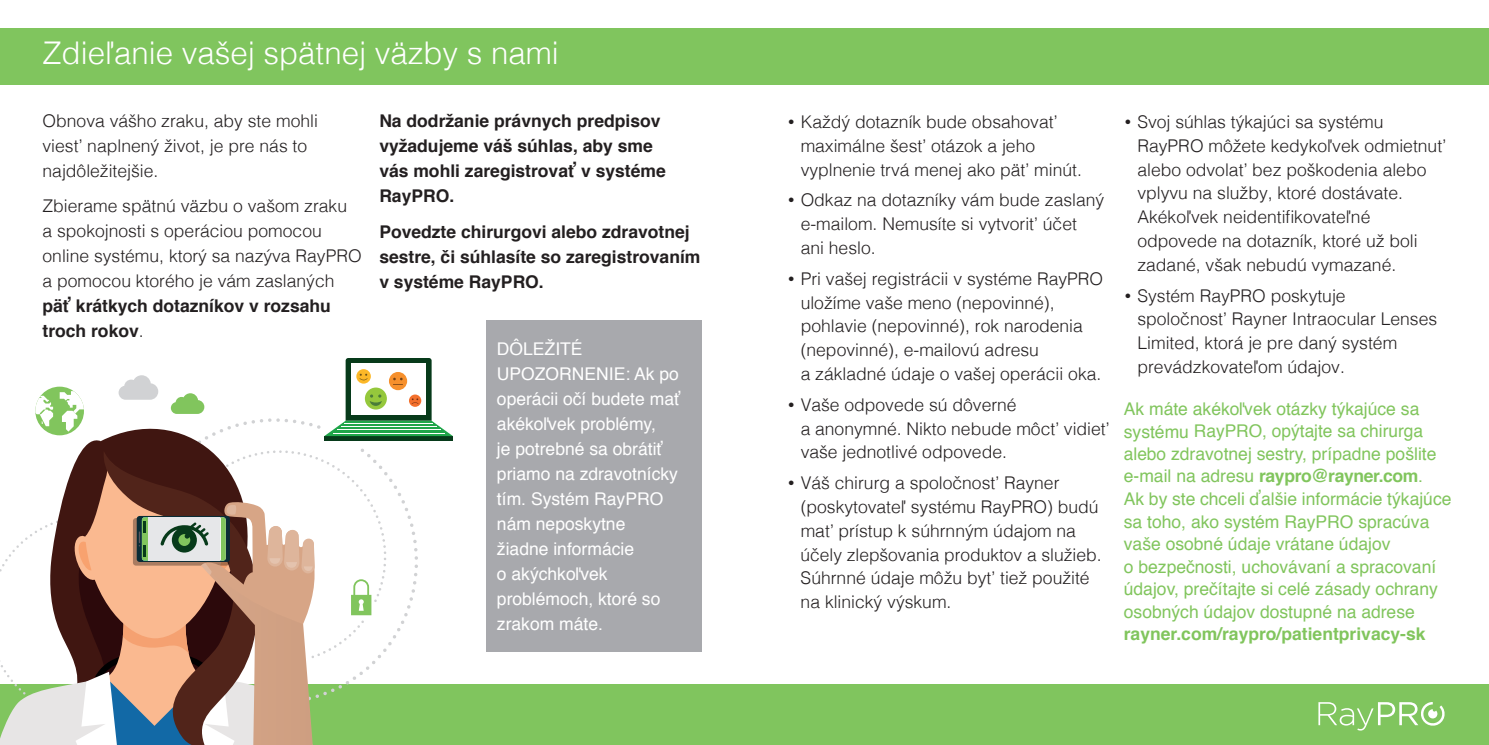
<style>
.page{position:relative;width:1489px;height:745px;background:#fff}
.page>*{position:absolute;margin:0;border:0;box-sizing:border-box;transform-origin:0 0}
.t1{font:300 31.25px "Helvetica";color:#fff}
.t2{font:300 17.5px/23.8px "Helvetica";color:#231f20}
.t3{font:17.5px/22.5px "Helvetica";color:#81c55d}
.t4{font:700 17.5px/25px "Helvetica";color:#231f20}
.t5{font:17.5px/25px "Helvetica";color:#fff}
.t6{font:700 17.5px "Helvetica";color:#81c55d}
.s1{font-weight:300}
.s2{font-family:"Gotham";font-weight:400}
.s3{font-weight:700}
</style>
<div class="page">
<div style="left:0;top:29px;width:1488px;height:56px;background:#80c55e"></div>
<div style="left:0;top:684px;width:1488px;height:60px;background:#80c55e"></div>
<svg style="left:0;top:358px;width:453px;height:386px"></svg>
<div style="left:486px;top:319px;width:215px;height:332px;background:#a8a9ad"></div>
<svg style="left:1318px;top:702px;width:127px;height:28px"></svg>
<h1 class="t1" style="left:43px;top:27px;width:518px">Zdieľanie vašej spätnej väzby s nami</h1>
<p class="t2" style="left:43px;top:106px;width:277px;line-height:25px">Obnova vášho zraku, aby ste mohli viesť naplnený život, je pre nás to najdôležitejšie.</p>
<p class="t2" style="left:43px;top:192px;width:321px;line-height:25px">Zbierame spätnú väzbu o vašom zraku<br>a spokojnosti s operáciou pomocou online systému, ktorý sa nazýva RayPRO a pomocou ktorého je vám zaslaných</p>
<p class="t4" style="left:43px;top:294px;width:290px">päť krátkych dotazníkov v rozsahu troch rokov<span class="s1">.</span></p>
<p class="t4" style="left:379px;top:109px;width:288px">Na dodržanie právnych predpisov vyžadujeme váš súhlas, aby sme vás mohli zaregistrovať v systéme<br>RayPRO.</p>
<p class="t4" style="left:379px;top:219px;width:322px">Povedzte chirurgovi alebo zdravotnej sestre, či súhlasíte so zaregistrovaním v systéme RayPRO.</p>
<p class="t5" style="left:497px;top:336px;width:185px">DÔLEŽITÉ<br>UPOZORNENIE: Ak po operácii očí budete mať akékoľvek problémy,<br>je potrebné sa obrátiť priamo na zdravotnícky tím. Systém RayPRO nám neposkytne žiadne informácie<br>o akýchkoľvek problémoch, ktoré so zrakom máte.</p>
<p class="t2" style="left:800px;top:109px;width:283px;text-indent:-14px"><span class="s2">•</span> Každý dotazník bude obsahovať maximálne šesť otázok a jeho vyplnenie trvá menej ako päť minút.</p>
<p class="t2" style="left:800px;top:187px;width:305px;text-indent:-14px"><span class="s2">•</span> Odkaz na dotazníky vám bude zaslaný e-mailom. Nemusíte si vytvoriť účet ani heslo.</p>
<p class="t2" style="left:800px;top:265px;width:304px;text-indent:-14px"><span class="s2">•</span> Pri vašej registrácii v systéme RayPRO uložíme vaše meno (nepovinné), pohlavie (nepovinné), rok narodenia (nepovinné), e-mailovú adresu<br>a základné údaje o vašej operácii oka.</p>
<p class="t2" style="left:800px;top:391px;width:310px;text-indent:-14px"><span class="s2">•</span> Vaše odpovede sú dôverné<br>a anonymné. Nikto nebude môcť vidieť vaše jednotlivé odpovede.</p>
<p class="t2" style="left:800px;top:469px;width:302px;text-indent:-14px"><span class="s2">•</span> Váš chirurg a spoločnosť Rayner (poskytovateľ systému RayPRO) budú mať prístup k súhrnným údajom na účely zlepšovania produktov a služieb.<br>Súhrnné údaje môžu byť tiež použité na klinický výskum.</p>
<p class="t2" style="left:1137px;top:109px;width:310px;text-indent:-14px"><span class="s2">•</span> Svoj súhlas týkajúci sa systému RayPRO môžete kedykoľvek odmietnuť alebo odvolať bez poškodenia alebo vplyvu na služby, ktoré dostávate.<br>Akékoľvek neidentifikovateľné odpovede na dotazník, ktoré už boli zadané, však nebudú vymazané.</p>
<p class="t2" style="left:1137px;top:282px;width:301px;text-indent:-14px"><span class="s2">•</span> Systém RayPRO poskytuje spoločnosť Rayner Intraocular Lenses<br>Limited, ktorá je pre daný systém prevádzkovateľom údajov.</p>
<p class="t3" style="left:1123px;top:398px;width:329px">Ak máte akékoľvek otázky týkajúce sa systému RayPRO, opýtajte sa chirurga alebo zdravotnej sestry, prípadne pošlite e-mail na adresu <span class="s3">raypro@rayner.com</span>.<br>Ak by ste chceli ďalšie informácie týkajúce sa toho, ako systém RayPRO spracúva vaše osobné údaje vrátane údajov<br>o bezpečnosti, uchovávaní a spracovaní údajov, prečítajte si celé zásady ochrany osobných údajov dostupné na adrese</p>
<p class="t6" style="left:1123px;top:619px;width:303px">rayner.com/raypro/patientprivacy-sk</p>
</div>
